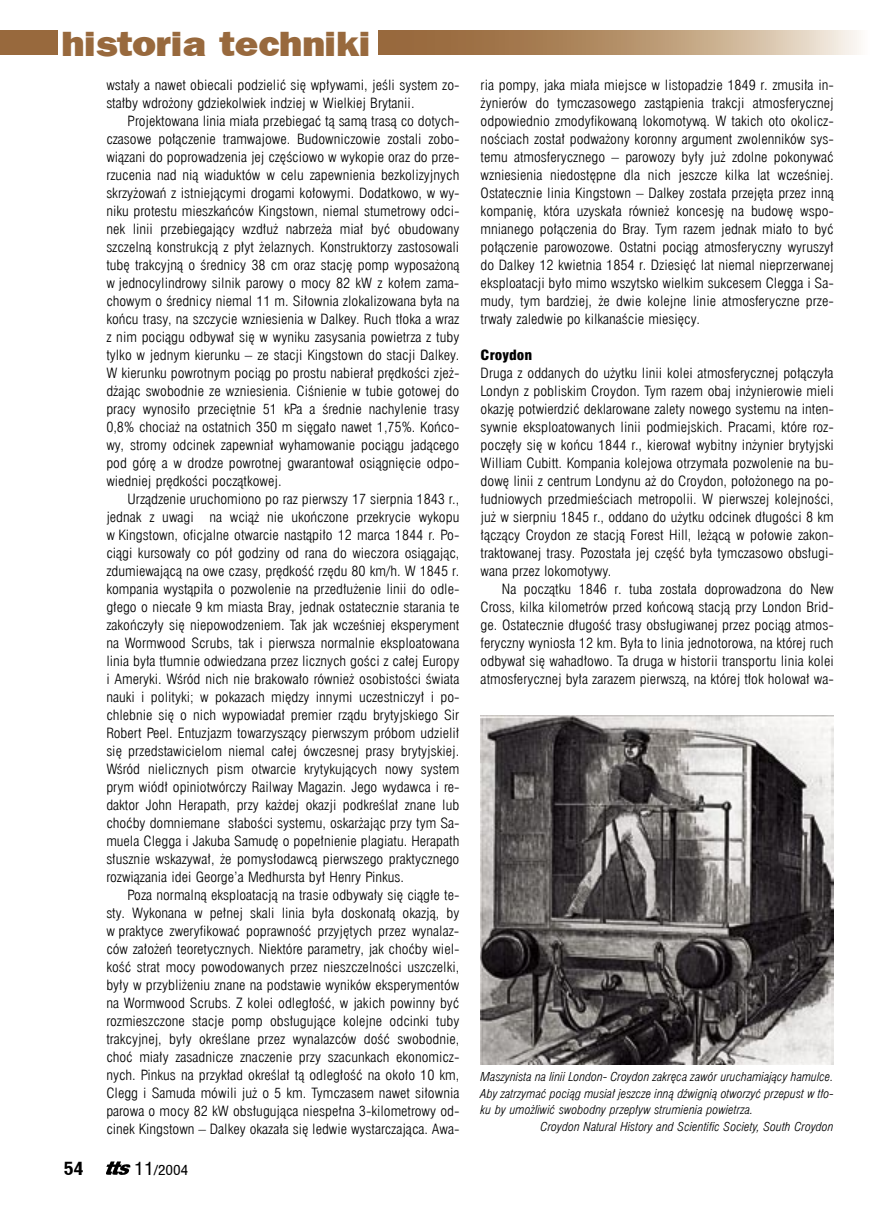
<style>
.page{position:relative;width:872px;height:1212px;background:#fff}
.page>*{position:absolute;margin:0;border:0;box-sizing:border-box;transform-origin:0 0}
.t1{font:36px "Frankfurt Goth Hvypl";color:#98693d;scale:1.1 1}
.t2{font:700 18px "Switzerland Condpl";color:#000;scale:1.1 1}
.tekst{font:13.8px/18px "Swis 721 Lt Cn EU Normal";color:#000;text-align:justify;scale:1.1 1}
.tekst0{font:13.8px/18px "Swis 721 Lt Cn EU Normal";color:#000;text-align:justify;scale:1.1 1}
.t3{font:13.8px "Switzerland Condpl";color:#000;scale:1.1 1}
.tytuł1{font:13.8px "Swis 721 Blk Cn EU Normal";color:#000;scale:1.1 1}
.podpis0{font:12px/16.5px "Swis 721 Lt Cn EU Italic";color:#000;text-align:justify;scale:1.1 1}
.s1{font-size:18px}
</style>
<div class="page">
<div style="left:0;top:30px;width:57px;height:25px;background:#98693d"></div>
<svg style="left:378px;top:30px;width:481px;height:25px;background:#ba9a77"></svg>
<svg style="left:106px;top:1161px;width:24px;height:14px"></svg>
<img style="left:481px;top:715px;width:352px;height:349px">
<h1 class="t1" style="left:62px;top:21px;width:282px">historia techniki</h1>
<p class="tekst" style="left:106px;top:76px;width:322px">wstały a nawet obiecali podzielić się wpływami, jeśli system zo&shy;stałby wdrożony gdziekolwiek indziej w Wielkiej Brytanii.</p>
<p class="tekst" style="left:106px;top:112px;width:322px;text-indent:21px">Projektowana linia miała przebiegać tą samą trasą co dotych&shy;czasowe połączenie tramwajowe. Budowniczowie zostali zobo&shy;wiązani do poprowadzenia jej częściowo w wykopie oraz do prze&shy;rzucenia nad nią wiaduktów w celu zapewnienia bezkolizyjnych skrzyżowań z istniejącymi drogami kołowymi. Dodatkowo, w wy&shy;niku protestu mieszkańców Kingstown, niemal stumetrowy odci&shy;nek linii przebiegający wzdłuż nabrzeża miał być obudowany szczelną konstrukcją z płyt żelaznych. Konstruktorzy zastosowali tubę trakcyjną o średnicy 38 cm oraz stację pomp wyposażoną w jednocylindrowy silnik parowy o mocy 82 kW z kołem zama&shy;chowym o średnicy niemal 11 m. Siłownia zlokalizowana była na końcu trasy, na szczycie wzniesienia w Dalkey. Ruch tłoka a wraz z nim pociągu odbywał się w wyniku zasysania powietrza z tuby tylko w jednym kierunku – ze stacji Kingstown do stacji Dalkey.<br>W kierunku powrotnym pociąg po prostu nabierał prędkości zjeż&shy;dżając swobodnie ze wzniesienia. Ciśnienie w tubie gotowej do pracy wynosiło przeciętnie 51 kPa a średnie nachylenie trasy 0,8% chociaż na ostatnich 350 m sięgało nawet 1,75%. Końco&shy;wy, stromy odcinek zapewniał wyhamowanie pociągu jadącego pod górę a w drodze powrotnej gwarantował osiągnięcie odpo&shy;wiedniej prędkości początkowej.</p>
<p class="tekst" style="left:106px;top:490px;width:322px;text-indent:21px">Urządzenie uruchomiono po raz pierwszy 17 sierpnia 1843 r., jednak z uwagi na wciąż nie ukończone przekrycie wykopu w Kingstown, oficjalne otwarcie nastąpiło 12 marca 1844 r. Po&shy;ciągi kursowały co pół godziny od rana do wieczora osiągając, zdumiewającą na owe czasy, prędkość rzędu 80 km/h. W 1845 r. kompania wystąpiła o pozwolenie na przedłużenie linii do odle&shy;głego o niecałe 9 km miasta Bray, jednak ostatecznie starania te zakończyły się niepowodzeniem. Tak jak wcześniej eksperyment na Wormwood Scrubs, tak i pierwsza normalnie eksploatowana linia była tłumnie odwiedzana przez licznych gości z całej Europy i Ameryki. Wśród nich nie brakowało również osobistości świata nauki i polityki; w pokazach między innymi uczestniczył i po&shy;chlebnie się o nich wypowiadał premier rządu brytyjskiego Sir Robert Peel. Entuzjazm towarzyszący pierwszym próbom udzielił się przedstawicielom niemal całej ówczesnej prasy brytyjskiej.<br>Wśród nielicznych pism otwarcie krytykujących nowy system prym wiódł opiniotwórczy Railway Magazin. Jego wydawca i re&shy;daktor John Herapath, przy każdej okazji podkreślał znane lub choćby domniemane słabości systemu, oskarżając przy tym Sa&shy;muela Clegga i Jakuba Samudę o popełnienie plagiatu. Herapath słusznie wskazywał, że pomysłodawcą pierwszego praktycznego rozwiązania idei George’a Medhursta był Henry Pinkus.</p>
<p class="tekst" style="left:106px;top:886px;width:322px;text-indent:21px">Poza normalną eksploatacją na trasie odbywały się ciągłe te&shy;sty. Wykonana w pełnej skali linia była doskonałą okazją, by w praktyce zweryfikować poprawność przyjętych przez wynalaz&shy;ców założeń teoretycznych. Niektóre parametry, jak choćby wiel&shy;kość strat mocy powodowanych przez nieszczelności uszczelki, były w przybliżeniu znane na podstawie wyników eksperymentów na Wormwood Scrubs. Z kolei odległość, w jakich powinny być rozmieszczone stacje pomp obsługujące kolejne odcinki tuby trakcyjnej, były określane przez wynalazców dość swobodnie, choć miały zasadnicze znaczenie przy szacunkach ekonomicz&shy;nych. Pinkus na przykład określał tą odległość na około 10 km, Clegg i Samuda mówili już o 5 km. Tymczasem nawet siłownia parowa o mocy 82 kW obsługująca niespełna 3-kilometrowy od&shy;cinek Kingstown – Dalkey okazała się ledwie wystarczająca. Awa-</p>
<h2 class="t2" style="left:64px;top:1157px;width:20px">54</h2>
<p class="t3" style="left:134px;top:1160px;width:51px"><span class="s1">11</span>/2004</p>
<p class="tekst" style="left:480px;top:76px;width:322px">ria pompy, jaka miała miejsce w listopadzie 1849 r. zmusiła in&shy;żynierów do tymczasowego zastąpienia trakcji atmosferycznej odpowiednio zmodyfikowaną lokomotywą. W takich oto okolicz&shy;nościach został podważony koronny argument zwolenników sys&shy;temu atmosferycznego – parowozy były już zdolne pokonywać wzniesienia niedostępne dla nich jeszcze kilka lat wcześniej.<br>Ostatecznie linia Kingstown – Dalkey została przejęta przez inną kompanię, która uzyskała również koncesję na budowę wspo&shy;mnianego połączenia do Bray. Tym razem jednak miało to być połączenie parowozowe. Ostatni pociąg atmosferyczny wyruszył do Dalkey 12 kwietnia 1854 r. Dziesięć lat niemal nieprzerwanej eksploatacji było mimo wszytsko wielkim sukcesem Clegga i Sa&shy;mudy, tym bardziej, że dwie kolejne linie atmosferyczne prze&shy;trwały zaledwie po kilkanaście miesięcy.</p>
<p class="tytuł1" style="left:480px;top:346px;width:48px">Croydon</p>
<p class="tekst0" style="left:480px;top:364px;width:322px">Druga z oddanych do użytku linii kolei atmosferycznej połączyła Londyn z pobliskim Croydon. Tym razem obaj inżynierowie mieli okazję potwierdzić deklarowane zalety nowego systemu na inten&shy;sywnie eksploatowanych linii podmiejskich. Pracami, które roz&shy;poczęły się w końcu 1844 r., kierował wybitny inżynier brytyjski William Cubitt. Kompania kolejowa otrzymała pozwolenie na bu&shy;dowę linii z centrum Londynu aż do Croydon, położonego na po&shy;łudniowych przedmieściach metropolii. W pierwszej kolejności, już w sierpniu 1845 r., oddano do użytku odcinek długości 8 km łączący Croydon ze stacją Forest Hill, leżącą w połowie zakon&shy;traktowanej trasy. Pozostała jej część była tymczasowo obsługi&shy;wana przez lokomotywy.</p>
<p class="tekst" style="left:480px;top:580px;width:322px;text-indent:21px">Na początku 1846 r. tuba została doprowadzona do New Cross, kilka kilometrów przed końcową stacją przy London Brid&shy;ge. Ostatecznie długość trasy obsługiwanej przez pociąg atmos&shy;feryczny wyniosła 12 km. Była to linia jednotorowa, na której ruch odbywał się wahadłowo. Ta druga w historii transportu linia kolei atmosferycznej była zarazem pierwszą, na której tłok holował wa-</p>
<p class="podpis0" style="left:480px;top:1069px;width:322px">Maszynista na linii London- Croydon zakręca zawór uruchamiający hamulce.<br>Aby zatrzymać pociąg musiał jeszcze inną dźwignią otworzyć przepust w tło&shy;ku by umożliwić swobodny przepływ strumienia powietrza.</p>
<p class="podpis0" style="left:540px;top:1119px;width:268px">Croydon Natural History and Scientific Society, South Croydon</p>
</div>
